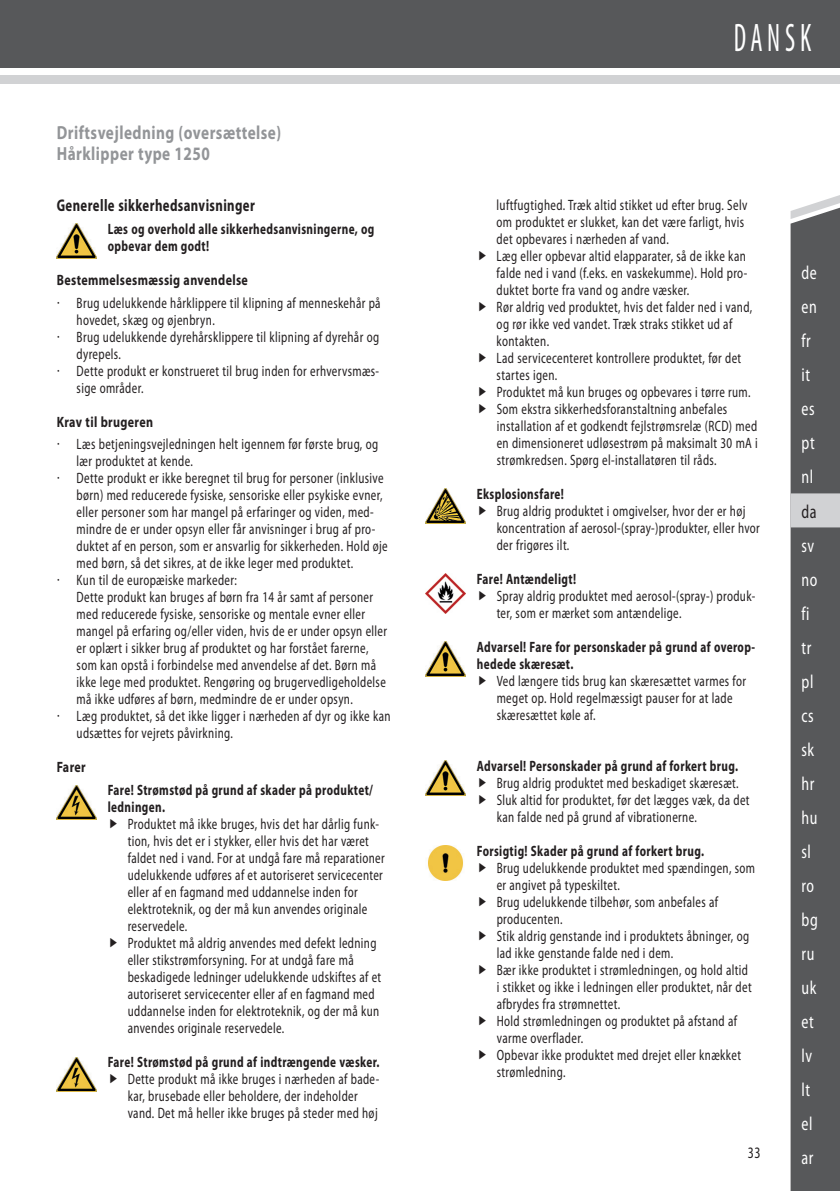
<style>
.page{position:relative;width:840px;height:1191px;background:#fff}
.page>*{position:absolute;margin:0;border:0;box-sizing:border-box;transform-origin:0 0}
.t1{font:condensed 40px "Myriad Pro";letter-spacing:.17em;color:#fff;scale:.7 1}
.t2{font:semi-condensed 19px/34px "Myriad Pro";letter-spacing:.03em;color:#fff;scale:.8 1}
.t3{font:700 19px/21px "Myriad Pro";letter-spacing:.03em;color:#939598;scale:.8 1}
.t4{font:semi-condensed 19px "Myriad Pro";color:#231f20;scale:.8 1}
.t5{font:700 semi-condensed 17px "Myriad Pro";letter-spacing:.03em;color:#231f20;scale:.8 1}
.t6{font:semi-condensed 16px "Myriad Pro";color:#231f20;scale:.8 1}
.t7{font:semi-condensed 15px/17px "Myriad Pro";letter-spacing:.03em;color:#231f20;scale:.8 1}
.t8{font:700 semi-condensed 15px/17px "Myriad Pro";letter-spacing:.03em;color:#231f20;scale:.8 1}
.t9{font:700 15px "Myriad Pro";letter-spacing:.025em;color:#231f20;scale:.8 1}
.s1{font-weight:700;font-stretch:normal}
.s2{font-family:"Helvetica";font-stretch:normal}
</style>
<div class="page">
<div style="left:0;top:0;width:839px;height:67px;background:#57585a"></div>
<div style="left:0;top:75px;width:839px;height:9px;background:#d1d2d4"></div>
<div style="left:790px;top:219px;width:49px;height:972px;background:#57585a"></div>
<svg style="left:790px;top:195px;width:49px;height:24px"></svg>
<div style="left:790px;top:493px;width:49px;height:34px;background:#d1d2d4"></div>
<img style="left:57px;top:224px;width:39px;height:34px">
<img style="left:57px;top:785px;width:39px;height:34px">
<img style="left:57px;top:1057px;width:39px;height:34px">
<img style="left:425px;top:489px;width:40px;height:34px">
<img style="left:425px;top:574px;width:40px;height:39px">
<img style="left:425px;top:642px;width:40px;height:34px">
<img style="left:425px;top:761px;width:40px;height:34px">
<img style="left:427px;top:846px;width:36px;height:34px">
<p class="t3" style="left:57px;top:122px;width:282px">Driftsvejledning (oversættelse)<br>Hårklipper type 1250</p>
<p class="t5" style="left:57px;top:196px;width:249px">Generelle sikkerhedsanvisninger</p>
<p class="t8" style="left:108px;top:221px;width:334px">Læs og overhold alle sikkerhedsanvisningerne, og opbevar dem godt!</p>
<p class="t7" style="left:57px;top:269px;width:406px;line-height:22.6px"><span class="s1">Bestemmelsesmæssig anvendelse<br></span><span class="s2">·</span> Brug udelukkende hårklippere til klipning af menneskehår på</p>
<p class="t7" style="left:77px;top:311px;width:174px">hovedet, skæg og øjenbryn.</p>
<p class="t7" style="left:57px;top:328px;width:404px"><span class="s2">·</span> Brug udelukkende dyrehårsklippere til klipning af dyrehår og</p>
<p class="t7" style="left:77px;top:345px;width:57px">dyrepels.</p>
<p class="t7" style="left:57px;top:362px;width:404px"><span class="s2">·</span> Dette produkt er konstrueret til brug inden for erhvervsmæs-</p>
<p class="t7" style="left:77px;top:379px;width:85px">sige områder.</p>
<p class="t7" style="left:57px;top:410px;width:403px;line-height:22.6px"><span class="s1">Krav til brugeren<br></span><span class="s2">·</span> Læs betjeningsvejledningen helt igennem før første brug, og</p>
<p class="t7" style="left:77px;top:453px;width:147px">lær produktet at kende.</p>
<p class="t7" style="left:57px;top:470px;width:410px"><span class="s2">·</span> Dette produkt er ikke beregnet til brug for personer (inklusive</p>
<p class="t7" style="left:77px;top:487px;width:384px">børn) med reducerede fysiske, sensoriske eller psykiske evner,</p>
<p class="t7" style="left:77px;top:504px;width:372px">eller personer som har mangel på erfaringer og viden, med-</p>
<p class="t7" style="left:77px;top:521px;width:374px">mindre de er under opsyn eller får anvisninger i brug af pro-</p>
<p class="t7" style="left:77px;top:538px;width:390px">duktet af en person, som er ansvarlig for sikkerheden. Hold øje</p>
<p class="t7" style="left:77px;top:555px;width:347px">med børn, så det sikres, at de ikke leger med produktet.</p>
<p class="t7" style="left:57px;top:572px;width:227px"><span class="s2">·</span> Kun til de europæiske markeder:</p>
<p class="t7" style="left:77px;top:589px;width:372px">Dette produkt kan bruges af børn fra 14 år samt af personer</p>
<p class="t7" style="left:77px;top:606px;width:362px">med reducerede fysiske, sensoriske og mentale evner eller</p>
<p class="t7" style="left:77px;top:623px;width:389px">mangel på erfaring og/eller viden, hvis de er under opsyn eller</p>
<p class="t7" style="left:77px;top:640px;width:366px">er oplært i sikker brug af produktet og har forstået farerne,</p>
<p class="t7" style="left:77px;top:657px;width:376px">som kan opstå i forbindelse med anvendelse af det. Børn må</p>
<p class="t7" style="left:77px;top:674px;width:388px">ikke lege med produktet. Rengøring og brugervedligeholdelse</p>
<p class="t7" style="left:77px;top:691px;width:346px">må ikke udføres af børn, medmindre de er under opsyn.</p>
<p class="t7" style="left:57px;top:708px;width:419px"><span class="s2">·</span> Læg produktet, så det ikke ligger i nærheden af dyr og ikke kan</p>
<p class="t7" style="left:77px;top:725px;width:197px">udsættes for vejrets påvirkning.</p>
<p class="t9" style="left:57px;top:759px;width:38px">Farer</p>
<p class="t8" style="left:108px;top:781px;width:333px">Fare! Strømstød på grund af skader på produktet/ ledningen.</p>
<p class="t7" style="left:128px;top:816px;width:322px">Produktet må ikke bruges, hvis det har dårlig funk&shy;tion, hvis det er i stykker, eller hvis det har været faldet ned i vand. For at undgå fare må reparationer udelukkende udføres af et autoriseret servicecenter eller af en fagmand med uddannelse inden for elektroteknik, og der må kun anvendes originale reservedele.<br>Produktet må aldrig anvendes med defekt ledning eller stikstrømforsyning. For at undgå fare må beskadigede ledninger udelukkende udskiftes af et autoriseret servicecenter eller af en fagmand med uddannelse inden for elektroteknik, og der må kun anvendes originale reservedele.</p>
<p class="t8" style="left:108px;top:1053px;width:341px">Fare! Strømstød på grund af indtrængende væsker.</p>
<p class="t7" style="left:128px;top:1070px;width:316px">Dette produkt må ikke bruges i nærheden af bade&shy;kar, brusebade eller beholdere, der indeholder vand. Det må heller ikke bruges på steder med høj</p>
<h1 class="t1" style="left:733px;top:16px;width:112px">DANSK</h1>
<p class="t7" style="left:496px;top:196px;width:328px">luftfugtighed. Træk altid stikket ud efter brug. Selv om produktet er slukket, kan det være farligt, hvis det opbevares i nærheden af vand.<br>Læg eller opbevar altid elapparater, så de ikke kan falde ned i vand (f.eks. en vaskekumme). Hold pro&shy;duktet borte fra vand og andre væsker.<br>Rør aldrig ved produktet, hvis det falder ned i vand, og rør ikke ved vandet. Træk straks stikket ud af kontakten.<br>Lad servicecenteret kontrollere produktet, før det startes igen.<br>Produktet må kun bruges og opbevares i tørre rum.<br>Som ekstra sikkerhedsforanstaltning anbefales installation af et godkendt fejlstrømsrelæ (RCD) med en dimensioneret udløsestrøm på maksimalt 30 mA i strømkredsen. Spørg el-installatøren til råds.</p>
<p class="t8" style="left:476px;top:485px;width:110px">Eksplosionsfare!</p>
<p class="t7" style="left:496px;top:502px;width:330px">Brug aldrig produktet i omgivelser, hvor der er høj koncentration af aerosol-(spray-)produkter, eller hvor der frigøres ilt.</p>
<p class="t8" style="left:476px;top:570px;width:125px">Fare! Antændeligt!</p>
<p class="t7" style="left:496px;top:587px;width:325px">Spray aldrig produktet med aerosol-(spray-) produk&shy;ter, som er mærket som antændelige.</p>
<p class="t8" style="left:476px;top:638px;width:349px">Advarsel! Fare for personskader på grund af overop&shy;hedede skæresæt.</p>
<p class="t7" style="left:496px;top:672px;width:313px">Ved længere tids brug kan skæresættet varmes for meget op. Hold regelmæssigt pauser for at lade skæresættet køle af.</p>
<p class="t8" style="left:476px;top:757px;width:328px">Advarsel! Personskader på grund af forkert brug.</p>
<p class="t7" style="left:496px;top:774px;width:317px">Brug aldrig produktet med beskadiget skæresæt.<br>Sluk altid for produktet, før det lægges væk, da det kan falde ned på grund af vibrationerne.</p>
<p class="t8" style="left:476px;top:842px;width:285px">Forsigtig! Skader på grund af forkert brug.</p>
<p class="t7" style="left:496px;top:859px;width:324px">Brug udelukkende produktet med spændingen, som er angivet på typeskiltet.<br>Brug udelukkende tilbehør, som anbefales af producenten.<br>Stik aldrig genstande ind i produktets åbninger, og lad ikke genstande falde ned i dem.<br>Bær ikke produktet i strømledningen, og hold altid<br>i stikket og ikke i ledningen eller produktet, når det afbrydes fra strømnettet.<br>Hold strømledningen og produktet på afstand af varme overflader.<br>Opbevar ikke produktet med drejet eller knækket strømledning.</p>
<p class="t6" style="left:747px;top:1143px;width:17px">33</p>
<p class="t2" style="left:801px;top:256px;width:21px">de en fr it es pt nl</p>
<p class="t4" style="left:801px;top:501px;width:20px">da</p>
<p class="t2" style="left:801px;top:528px;width:22px">sv no fi tr pl cs sk hr hu sl ro bg ru uk et lv lt el ar</p>
</div>
